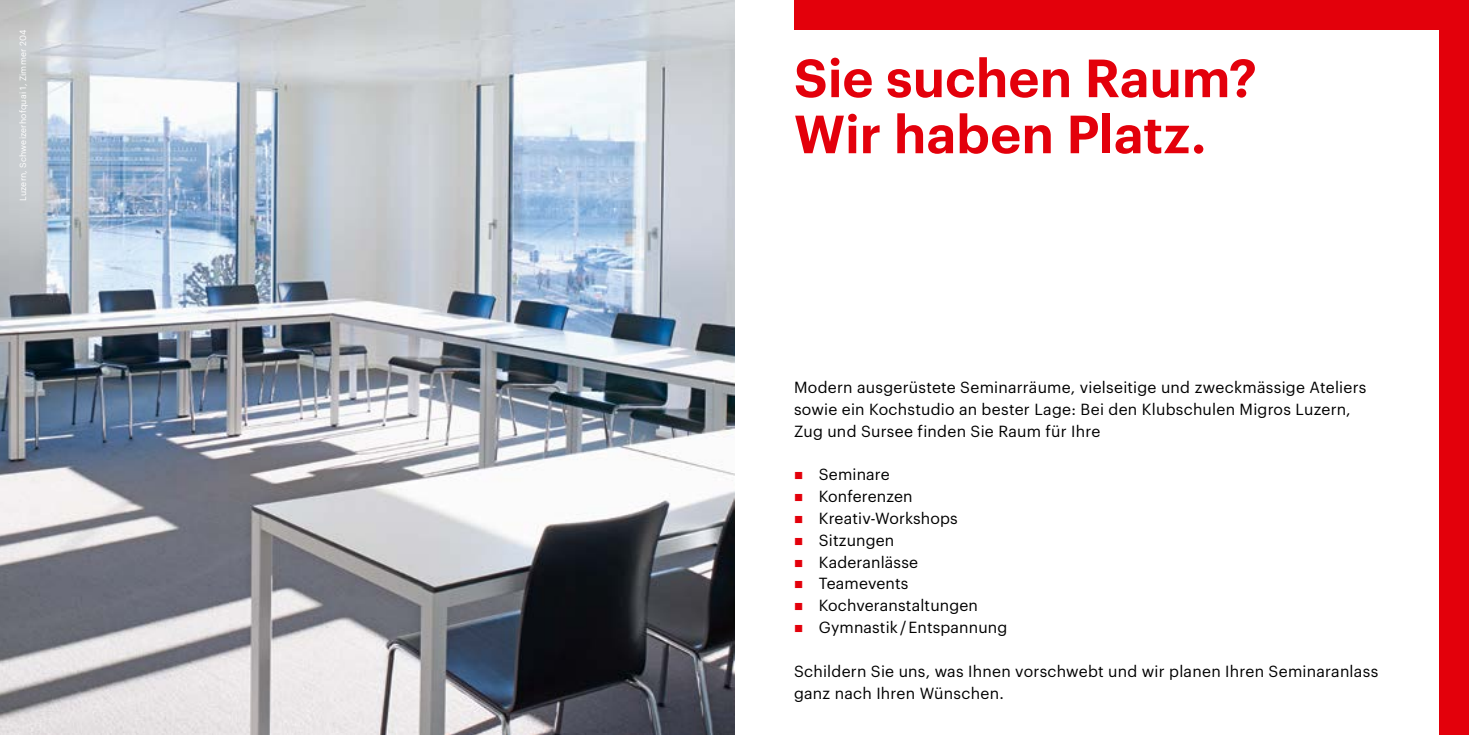
<style>
.page{position:relative;width:1469px;height:735px;background:#fff}
.page>*{position:absolute;margin:0;border:0;box-sizing:border-box;transform-origin:0 0}
._10_Headline__36_44p{font:600 52.5px "Graphik";letter-spacing:.005em;color:#e3000b}
.Fliesstext{font:15.75px/21.9px "Graphik";letter-spacing:.01em;color:#000}
._03_CopyText__9_12_4{font:8.75px "Graphik";letter-spacing:.02em;color:#fff}
.s1{color:#e3000b}
</style>
<div class="page">
<div style="left:1439px;top:0;width:29px;height:734px;background:#e3000b"></div>
<div style="left:794px;top:0;width:674px;height:30px;background:#e3000b"></div>
<img style="left:0;top:0;width:734px;height:734px">
<p class="_03_CopyText__9_12_4" style="left:16px;top:201px;width:173px;rotate:-90deg">Luzern, Schweizerhofquai 1, Zimmer 204</p>
<p class="_10_Headline__36_44p" style="left:794px;top:38px;width:464px">Sie suchen Raum?</p>
<p class="_10_Headline__36_44p" style="left:794px;top:94px;width:414px">Wir haben Platz.</p>
<p class="Fliesstext" style="left:794px;top:374px;width:574px">Modern ausgerüstete Seminarräume, vielseitige und zweckmässige Ateliers sowie ein Kochstudio an bester Lage: Bei den Klubschulen Migros Luzern,<br>Zug und Sursee finden Sie Raum für Ihre</p>
<p class="Fliesstext" style="left:794px;top:462px;width:97px"><span class="s1">■</span> Seminare</p>
<p class="Fliesstext" style="left:794px;top:484px;width:120px"><span class="s1">■</span> Konferenzen</p>
<p class="Fliesstext" style="left:794px;top:505px;width:165px"><span class="s1">■</span> Kreativ-Workshops</p>
<p class="Fliesstext" style="left:794px;top:527px;width:102px"><span class="s1">■</span> Sitzungen</p>
<p class="Fliesstext" style="left:794px;top:549px;width:125px"><span class="s1">■</span> Kaderanlässe</p>
<p class="Fliesstext" style="left:794px;top:571px;width:116px"><span class="s1">■</span> Teamevents</p>
<p class="Fliesstext" style="left:794px;top:593px;width:185px"><span class="s1">■</span> Kochveranstaltungen</p>
<p class="Fliesstext" style="left:794px;top:614px;width:215px"><span class="s1">■</span> Gymnastik / Entspannung</p>
<p class="Fliesstext" style="left:794px;top:658px;width:585px">Schildern Sie uns, was Ihnen vorschwebt und wir planen Ihren Seminaranlass ganz nach Ihren Wünschen.</p>
</div>
